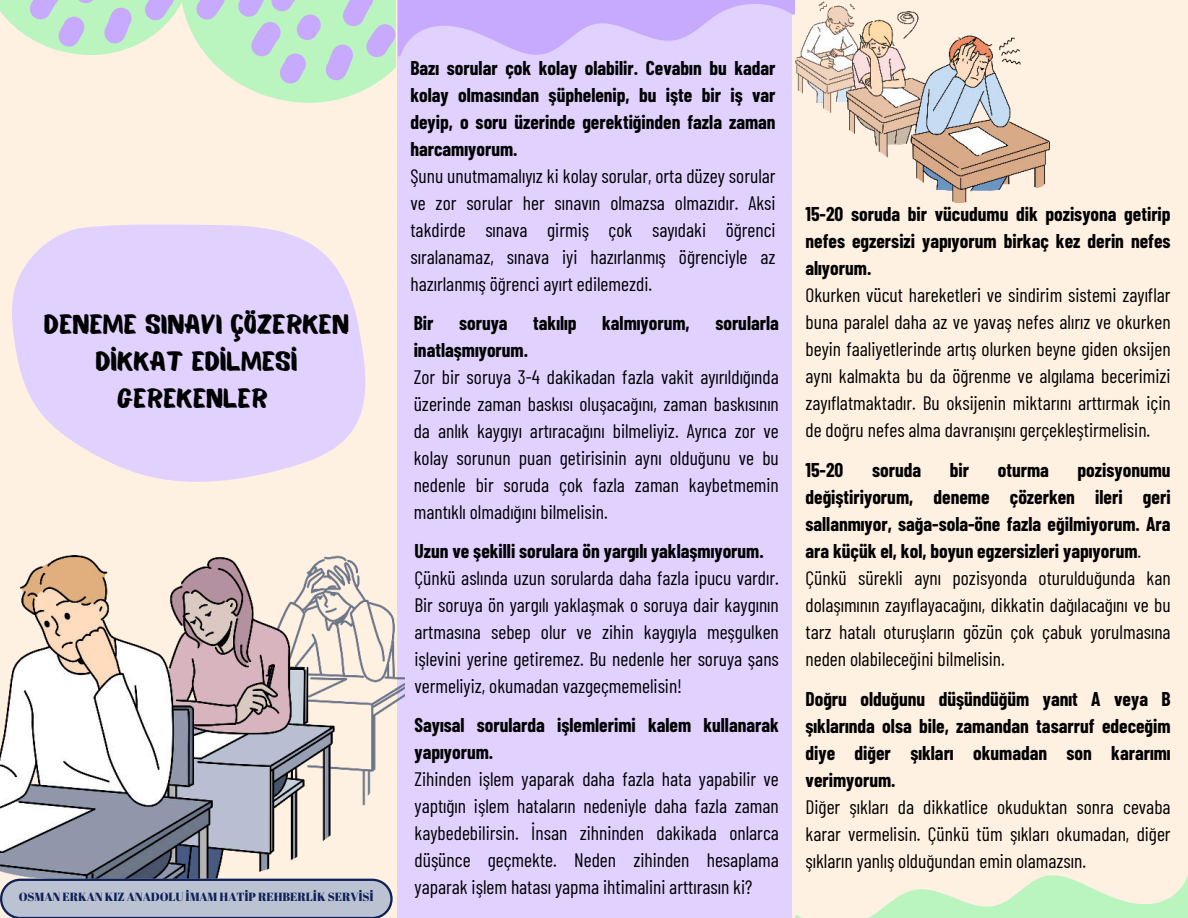
<style>
.page{position:relative;width:1188px;height:918px;background:#fff}
.page>*{position:absolute;margin:0;border:0;box-sizing:border-box;transform-origin:0 0}
.t1{font:27px/37.2px "Balmy";color:#000;text-align:center}
.t2{font:19.5px/27px "Barlow Condensed";color:#000;text-align:justify}
.t3{font:700 19.5px/27px "Barlow Condensed";color:#000;text-align:justify}
.t4{font:11.85px "Abril Fatface";letter-spacing:-.005em;color:#0e2158}
.s1{font-weight:700}
</style>
<div class="page">
<div style="left:396px;top:0;width:396px;height:917px;background:#e1d1ff"></div>
<div style="left:792px;top:0;width:396px;height:917px;background:#fff1e2"></div>
<div style="left:0;top:0;width:396px;height:917px;background:#fff1e2"></div>
<svg style="left:12px;top:224px;width:354px;height:258px;fill:#e1d1ff"></svg>
<img style="left:0;top:556px;width:404px;height:322px">
<img style="left:795px;top:1px;width:254px;height:202px">
<svg style="left:596px;top:875px;width:592px;height:43px"></svg>
<svg style="left:0;top:879px;width:393px;height:39px;background:#adb4c7"></svg>
<svg style="left:0;top:0;width:795px;height:106px"></svg>
<h1 class="t1" style="left:44px;top:308px;width:307px">DENEME SINAVI ÇÖZERKEN<br>DİKKAT EDİLMESİ<br>GEREKENLER</h1>
<p class="t4" style="left:19px;top:889px;width:356px">OSMAN ERKAN KIZ ANADOLU İMAM HATİP REHBERLİK SERVİSİ</p>
<p class="t3" style="left:410px;top:54px;width:367px">Bazı sorular çok kolay olabilir. Cevabın bu kadar kolay olmasından şüphelenip, bu işte bir iş var deyip, o soru üzerinde gerektiğinden fazla zaman harcamıyorum.</p>
<p class="t2" style="left:410px;top:161px;width:367px">Şunu unutmamalıyız ki kolay sorular, orta düzey sorular ve zor sorular her sınavın olmazsa olmazıdır. Aksi takdirde sınava girmiş çok sayıdaki öğrenci sıralanamaz, sınava iyi hazırlanmış öğrenciyle az hazırlanmış öğrenci ayırt edilemezdi.</p>
<p class="t3" style="left:414px;top:309px;width:21px">Bir</p>
<p class="t3" style="left:459px;top:309px;width:50px">soruya</p>
<p class="t3" style="left:533px;top:309px;width:45px">takılıp</p>
<p class="t3" style="left:602px;top:309px;width:89px">kalmıyorum,</p>
<p class="t3" style="left:715px;top:309px;width:65px">sorularla</p>
<p class="t3" style="left:414px;top:336px;width:116px">inatlaşmıyorum.</p>
<p class="t2" style="left:414px;top:362px;width:367px">Zor bir soruya 3-4 dakikadan fazla vakit ayırıldığında üzerinde zaman baskısı oluşacağını, zaman baskısının da anlık kaygıyı artıracağını bilmeliyiz. Ayrıca zor ve kolay sorunun puan getirisinin aynı olduğunu ve bu nedenle bir soruda çok fazla zaman kaybetmemin mantıklı olmadığını bilmelisin.</p>
<p class="t3" style="left:414px;top:537px;width:351px">Uzun ve şekilli sorulara ön yargılı yaklaşmıyorum.</p>
<p class="t2" style="left:414px;top:563px;width:366px">Çünkü aslında uzun sorularda daha fazla ipucu vardır.<br>Bir soruya ön yargılı yaklaşmak o soruya dair kaygının artmasına sebep olur ve zihin kaygıyla meşgulken işlevini yerine getiremez. Bu nedenle her soruya şans vermeliyiz, okumadan vazgeçmemelisin!</p>
<p class="t3" style="left:414px;top:711px;width:366px">Sayısal sorularda işlemlerimi kalem kullanarak yapıyorum.</p>
<p class="t2" style="left:414px;top:764px;width:366px">Zihinden işlem yaparak daha fazla hata yapabilir ve yaptığın işlem hataların nedeniyle daha fazla zaman kaybedebilirsin. İnsan zihninden dakikada onlarca düşünce geçmekte. Neden zihinden hesaplama yaparak işlem hatası yapma ihtimalini arttırasın ki?</p>
<p class="t3" style="left:806px;top:200px;width:367px">15-20 soruda bir vücudumu dik pozisyona getirip nefes egzersizi yapıyorum birkaç kez derin nefes alıyorum.</p>
<p class="t2" style="left:806px;top:281px;width:367px">Okurken vücut hareketleri ve sindirim sistemi zayıflar buna paralel daha az ve yavaş nefes alırız ve okurken beyin faaliyetlerinde artış olurken beyne giden oksijen aynı kalmakta bu da öğrenme ve algılama becerimizi zayıflatmaktadır. Bu oksijenin miktarını arttırmak için de doğru nefes alma davranışını gerçekleştirmelisin.</p>
<p class="t3" style="left:806px;top:456px;width:39px">15-20</p>
<p class="t3" style="left:872px;top:456px;width:51px">soruda</p>
<p class="t3" style="left:950px;top:456px;width:21px">bir</p>
<p class="t3" style="left:998px;top:456px;width:53px">oturma</p>
<p class="t2" style="left:806px;top:455px;width:367px;text-align:left;text-indent:272px"><span class="s1">pozisyonumu değiştiriyorum, deneme çözerken ileri geri sallanmıyor, sağa-sola-öne fazla eğilmiyorum. Ara ara küçük el, kol, boyun egzersizleri yapıyorum</span>.<br>Çünkü sürekli aynı pozisyonda oturulduğunda kan dolaşımının zayıflayacağını, dikkatin dağılacağını ve bu tarz hatalı oturuşların gözün çok çabuk yorulmasına neden olabileceğini bilmelisin.</p>
<p class="t3" style="left:806px;top:685px;width:367px">Doğru olduğunu düşündüğüm yanıt A veya B şıklarında olsa bile, zamandan tasarruf edeceğim diye diğer şıkları okumadan son kararımı verimyorum.</p>
<p class="t2" style="left:806px;top:792px;width:367px">Diğer şıkları da dikkatlice okuduktan sonra cevaba karar vermelisin. Çünkü tüm şıkları okumadan, diğer şıkların yanlış olduğundan emin olamazsın.</p>
</div>
